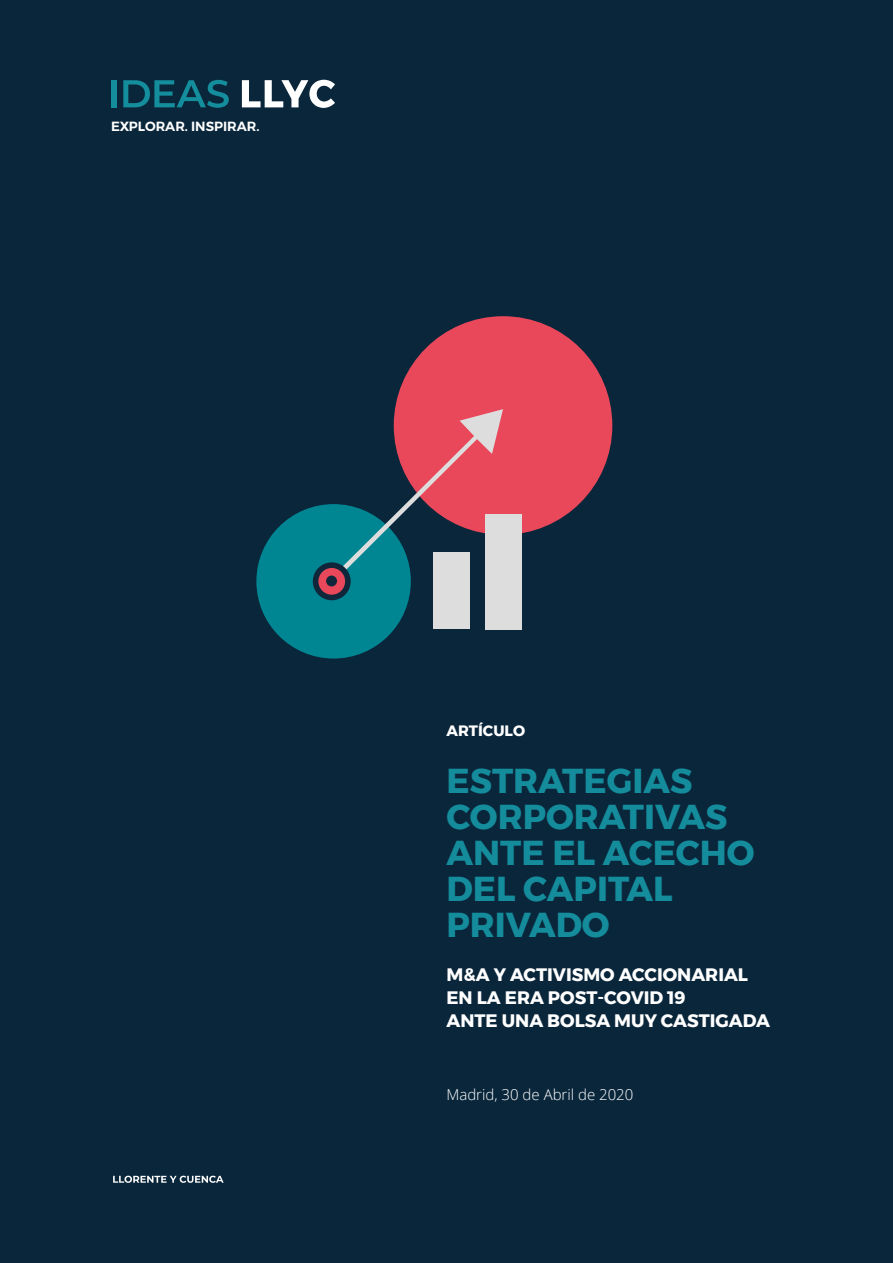
<style>
.page{position:relative;width:893px;height:1263px;background:#0a263b}
.page>*{position:absolute;margin:0;border:0;box-sizing:border-box;transform-origin:0 0}
.t1{font:700 34.5px/36px "Montserrat";color:#148c9c}
.t2{font:700 18px/23px "Montserrat";color:#fff}
.t3{font:300 15px "Open Sans";color:#fff}
.t4{font:700 15px "Montserrat";color:#fff}
.t5{font:600 13.2px "Montserrat";color:#fff}
</style>
<div class="page">
<svg style="left:113px;top:1176px;width:111px;height:7px"></svg>
<div style="left:111px;top:80px;width:5px;height:27px;background:#148d9c"></div>
<svg style="left:112px;top:79px;width:117px;height:29px"></svg>
<svg style="left:242px;top:80px;width:93px;height:28px"></svg>
<div style="left:256px;top:504px;width:155px;height:154px;background:#008693;border-radius:50%"></div>
<div style="left:394px;top:316px;width:218px;height:219px;background:#e9485a;border-radius:50%"></div>
<div style="left:433px;top:552px;width:37px;height:77px;background:#ddddde"></div>
<div style="left:485px;top:514px;width:36px;height:115px;background:#ddddde"></div>
<svg style="left:334px;top:409px;width:169px;height:170px"></svg>
<div style="left:313px;top:562px;width:38px;height:38px;background:#10263a;border-radius:50%"></div>
<div style="left:318px;top:568px;width:27px;height:27px;background:#e9485a;border-radius:50%"></div>
<div style="left:326px;top:575px;width:11px;height:11px;background:#10263a;border-radius:50%"></div>
<p class="t5" style="left:111px;top:115px;width:150px">EXPLORAR. INSPIRAR.</p>
<p class="t4" style="left:446px;top:718px;width:80px">ARTÍCULO</p>
<h1 class="t1" style="left:446px;top:763px;width:310px">ESTRATEGIAS<br>CORPORATIVAS<br>ANTE EL ACECHO<br>DEL CAPITAL<br>PRIVADO</h1>
<p class="t2" style="left:446px;top:963px;width:325px">M&amp;A Y ACTIVISMO ACCIONARIAL<br>EN LA ERA POST-COVID 19<br>ANTE UNA BOLSA MUY CASTIGADA</p>
<p class="t3" style="left:446px;top:1084px;width:188px">Madrid, 30 de Abril de 2020</p>
</div>
